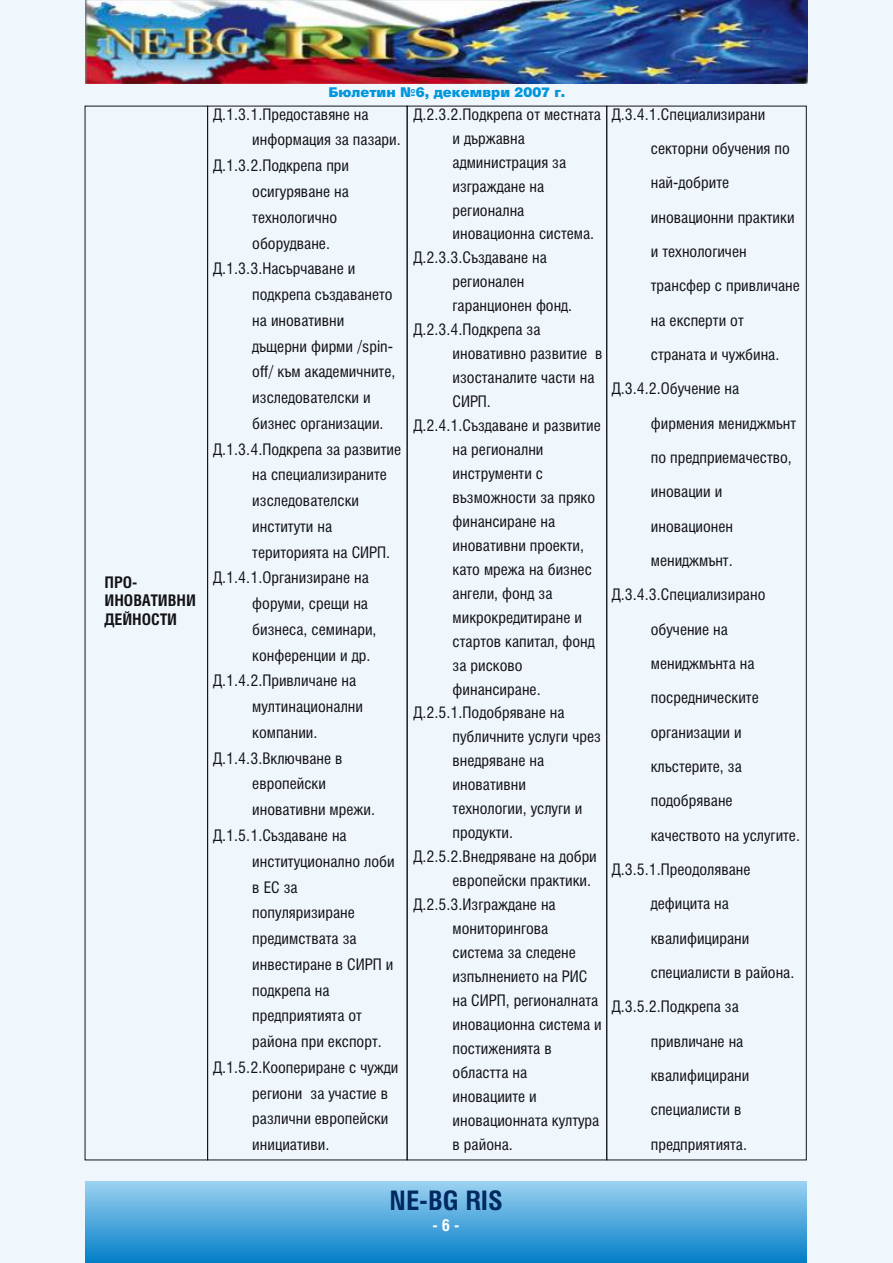
<style>
.page{position:relative;width:893px;height:1263px;background:#f0f7fc}
.page>*{position:absolute;margin:0;border:0;box-sizing:border-box;transform-origin:0 0}
.t1{font:700 27px "Hebar Cond";color:#002961}
.t2{font:700 16.5px "Hebar Cond";color:#fff}
.t3{font:16.05px "Hebar Cond Normal";color:#141417}
.t4{font:700 16.05px/18.1px "Hebar Cond";color:#141417}
.t5{font:13.5px "Hebar Black Normal";color:#0096de}
</style>
<div class="page">
<div style="left:85px;top:1182px;width:721px;height:81px;background:linear-gradient(to bottom,#9bd1f0,#027ec7)"></div>
<img style="left:85px;top:0;width:723px;height:83px">
<div style="left:207px;top:106px;width:200px;height:1054px;border:1px solid #141417"></div>
<div style="left:407px;top:106px;width:200px;height:1054px;border:1px solid #141417"></div>
<p class="t4" style="left:104px;top:575px;width:93px">ПРО-<br>ИНОВАТИВНИ<br>ДЕЙНОСТИ</p>
<p class="t5" style="left:328px;top:87px;width:238px">Бюлетин №6, декември 2007 г.</p>
<p class="t3" style="left:213px;top:108px;width:157px">Д.1.3.1.Предоставяне на</p>
<p class="t3" style="left:252px;top:133px;width:150px">информация за пазари.</p>
<p class="t3" style="left:213px;top:159px;width:138px">Д.1.3.2.Подкрепа при</p>
<p class="t3" style="left:252px;top:185px;width:98px">осигуряване на</p>
<p class="t3" style="left:252px;top:211px;width:86px">технологично</p>
<p class="t3" style="left:252px;top:236px;width:79px">оборудване.</p>
<p class="t3" style="left:213px;top:262px;width:144px">Д.1.3.3.Насърчаване и</p>
<p class="t3" style="left:252px;top:288px;width:142px">подкрепа създаването</p>
<p class="t3" style="left:252px;top:314px;width:94px">на иновативни</p>
<p class="t3" style="left:252px;top:339px;width:142px">дъщерни фирми /spin-</p>
<p class="t3" style="left:252px;top:365px;width:145px">off/ към академичните,</p>
<p class="t3" style="left:252px;top:391px;width:120px">изследователски и</p>
<p class="t3" style="left:252px;top:417px;width:133px">бизнес организации.</p>
<p class="t3" style="left:213px;top:442px;width:190px">Д.1.3.4.Подкрепа за развитие</p>
<p class="t3" style="left:252px;top:468px;width:136px">на специализираните</p>
<p class="t3" style="left:252px;top:494px;width:108px">изследователски</p>
<p class="t3" style="left:252px;top:520px;width:81px">институти на</p>
<p class="t3" style="left:252px;top:546px;width:139px">територията на СИРП.</p>
<p class="t3" style="left:213px;top:571px;width:157px">Д.1.4.1.Организиране на</p>
<p class="t3" style="left:252px;top:597px;width:117px">форуми, срещи на</p>
<p class="t3" style="left:252px;top:623px;width:126px">бизнеса, семинари,</p>
<p class="t3" style="left:252px;top:649px;width:120px">конференции и др.</p>
<p class="t3" style="left:213px;top:674px;width:145px">Д.1.4.2.Привличане на</p>
<p class="t3" style="left:252px;top:700px;width:112px">мултинационални</p>
<p class="t3" style="left:252px;top:726px;width:67px">компании.</p>
<p class="t3" style="left:213px;top:752px;width:131px">Д.1.4.3.Включване в</p>
<p class="t3" style="left:252px;top:777px;width:75px">европейски</p>
<p class="t3" style="left:252px;top:803px;width:124px">иновативни мрежи.</p>
<p class="t3" style="left:213px;top:829px;width:135px">Д.1.5.1.Създаване на</p>
<p class="t3" style="left:252px;top:855px;width:144px">институционално лоби</p>
<p class="t3" style="left:252px;top:880px;width:47px">в ЕС за</p>
<p class="t3" style="left:252px;top:906px;width:104px">популяризиране</p>
<p class="t3" style="left:252px;top:932px;width:106px">предимствата за</p>
<p class="t3" style="left:252px;top:958px;width:142px">инвестиране в СИРП и</p>
<p class="t3" style="left:252px;top:983px;width:79px">подкрепа на</p>
<p class="t3" style="left:252px;top:1009px;width:111px">предприятията от</p>
<p class="t3" style="left:252px;top:1035px;width:131px">района при експорт.</p>
<p class="t3" style="left:213px;top:1061px;width:187px">Д.1.5.2.Коопериране с чужди</p>
<p class="t3" style="left:252px;top:1086px;width:137px">региони за участие в</p>
<p class="t3" style="left:252px;top:1112px;width:138px">различни европейски</p>
<p class="t3" style="left:252px;top:1138px;width:79px">инициативи.</p>
<p class="t3" style="left:413px;top:108px;width:189px">Д.2.3.2.Подкрепа от местната</p>
<p class="t3" style="left:453px;top:132px;width:74px">и държавна</p>
<p class="t3" style="left:453px;top:156px;width:115px">администрация за</p>
<p class="t3" style="left:453px;top:179px;width:93px">изграждане на</p>
<p class="t3" style="left:453px;top:203px;width:73px">регионална</p>
<p class="t3" style="left:453px;top:227px;width:143px">иновационна система.</p>
<p class="t3" style="left:413px;top:251px;width:135px">Д.2.3.3.Създаване на</p>
<p class="t3" style="left:453px;top:275px;width:73px">регионален</p>
<p class="t3" style="left:453px;top:299px;width:121px">гаранционен фонд.</p>
<p class="t3" style="left:413px;top:323px;width:129px">Д.2.3.4.Подкрепа за</p>
<p class="t3" style="left:453px;top:347px;width:151px">иновативно развитие в</p>
<p class="t3" style="left:453px;top:371px;width:144px">изостаналите части на</p>
<p class="t3" style="left:453px;top:395px;width:40px">СИРП.</p>
<p class="t3" style="left:413px;top:419px;width:189px">Д.2.4.1.Създаване и развитие</p>
<p class="t3" style="left:453px;top:443px;width:92px">на регионални</p>
<p class="t3" style="left:453px;top:467px;width:92px">инструменти с</p>
<p class="t3" style="left:453px;top:491px;width:144px">възможности за пряко</p>
<p class="t3" style="left:453px;top:515px;width:104px">финансиране на</p>
<p class="t3" style="left:453px;top:539px;width:133px">иновативни проекти,</p>
<p class="t3" style="left:453px;top:563px;width:141px">като мрежа на бизнес</p>
<p class="t3" style="left:453px;top:587px;width:101px">ангели, фонд за</p>
<p class="t3" style="left:453px;top:611px;width:131px">микрокредитиране и</p>
<p class="t3" style="left:453px;top:635px;width:144px">стартов капитал, фонд</p>
<p class="t3" style="left:453px;top:658px;width:72px">за рисково</p>
<p class="t3" style="left:453px;top:682px;width:90px">финансиране.</p>
<p class="t3" style="left:413px;top:706px;width:153px">Д.2.5.1.Подобряване на</p>
<p class="t3" style="left:453px;top:730px;width:150px">публичните услуги чрез</p>
<p class="t3" style="left:453px;top:754px;width:93px">внедряване на</p>
<p class="t3" style="left:453px;top:778px;width:75px">иновативни</p>
<p class="t3" style="left:453px;top:802px;width:131px">технологии, услуги и</p>
<p class="t3" style="left:453px;top:826px;width:62px">продукти.</p>
<p class="t3" style="left:413px;top:850px;width:185px">Д.2.5.2.Внедряване на добри</p>
<p class="t3" style="left:453px;top:874px;width:140px">европейски практики.</p>
<p class="t3" style="left:413px;top:898px;width:144px">Д.2.5.3.Изграждане на</p>
<p class="t3" style="left:453px;top:922px;width:97px">мониторингова</p>
<p class="t3" style="left:453px;top:946px;width:125px">система за следене</p>
<p class="t3" style="left:453px;top:970px;width:136px">изпълнението на РИС</p>
<p class="t3" style="left:453px;top:994px;width:147px">на СИРП, регионалната</p>
<p class="t3" style="left:453px;top:1018px;width:151px">иновационна система и</p>
<p class="t3" style="left:453px;top:1042px;width:101px">постиженията в</p>
<p class="t3" style="left:453px;top:1066px;width:76px">областта на</p>
<p class="t3" style="left:453px;top:1090px;width:86px">иновациите и</p>
<p class="t3" style="left:453px;top:1113px;width:148px">иновационната култура</p>
<p class="t3" style="left:453px;top:1137px;width:62px">в района.</p>
<p class="t3" style="left:612px;top:108px;width:155px">Д.3.4.1.Специализирани</p>
<p class="t3" style="left:651px;top:142px;width:140px">секторни обучения по</p>
<p class="t3" style="left:651px;top:176px;width:80px">най-добрите</p>
<p class="t3" style="left:651px;top:211px;width:145px">иновационни практики</p>
<p class="t3" style="left:651px;top:245px;width:97px">и технологичен</p>
<p class="t3" style="left:651px;top:279px;width:151px">трансфер с привличане</p>
<p class="t3" style="left:651px;top:314px;width:94px">на експерти от</p>
<p class="t3" style="left:651px;top:348px;width:130px">страната и чужбина.</p>
<p class="t3" style="left:612px;top:382px;width:129px">Д.3.4.2.Обучение на</p>
<p class="t3" style="left:651px;top:417px;width:147px">фирмения мениджмънт</p>
<p class="t3" style="left:651px;top:451px;width:143px">по предприемачество,</p>
<p class="t3" style="left:651px;top:485px;width:73px">иновации и</p>
<p class="t3" style="left:651px;top:520px;width:84px">иновационен</p>
<p class="t3" style="left:651px;top:554px;width:83px">мениджмънт.</p>
<p class="t3" style="left:612px;top:588px;width:155px">Д.3.4.3.Специализирано</p>
<p class="t3" style="left:651px;top:623px;width:79px">обучение на</p>
<p class="t3" style="left:651px;top:657px;width:105px">мениджмънта на</p>
<p class="t3" style="left:651px;top:691px;width:109px">посредническите</p>
<p class="t3" style="left:651px;top:725px;width:92px">организации и</p>
<p class="t3" style="left:651px;top:760px;width:93px">клъстерите, за</p>
<p class="t3" style="left:651px;top:794px;width:83px">подобряване</p>
<p class="t3" style="left:651px;top:828px;width:151px">качеството на услугите.</p>
<p class="t3" style="left:612px;top:863px;width:140px">Д.3.5.1.Преодоляване</p>
<p class="t3" style="left:651px;top:897px;width:80px">дефицита на</p>
<p class="t3" style="left:651px;top:931px;width:100px">квалифицирани</p>
<p class="t3" style="left:651px;top:966px;width:145px">специалисти в района.</p>
<p class="t3" style="left:612px;top:1000px;width:129px">Д.3.5.2.Подкрепа за</p>
<p class="t3" style="left:651px;top:1034px;width:94px">привличане на</p>
<p class="t3" style="left:651px;top:1069px;width:100px">квалифицирани</p>
<p class="t3" style="left:651px;top:1103px;width:92px">специалисти в</p>
<p class="t3" style="left:651px;top:1137px;width:98px">предприятията.</p>
<h1 class="t1" style="left:390px;top:1189px;width:115px">NE-BG RIS</h1>
<p class="t2" style="left:432px;top:1219px;width:29px">- 6 -</p>
</div>
